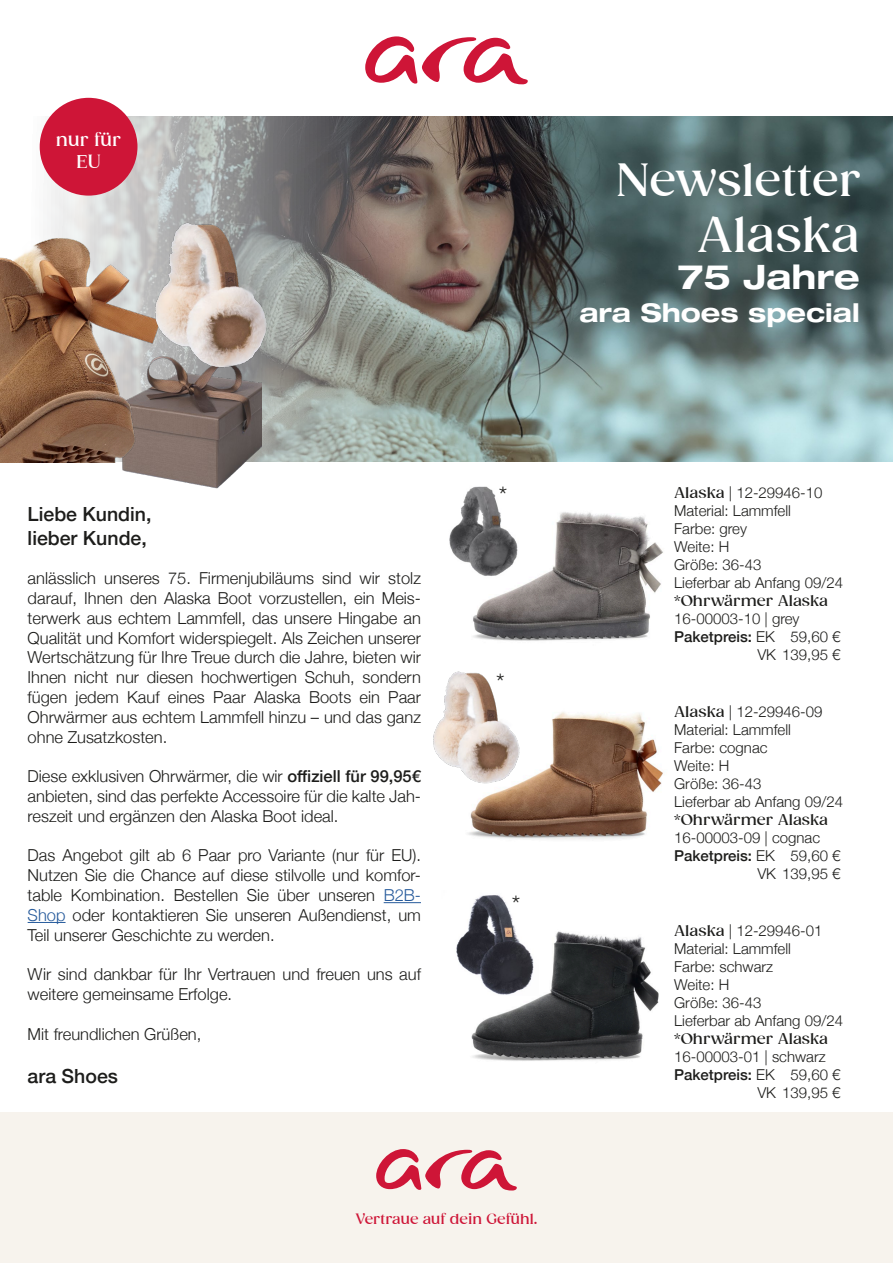
<style>
.page{position:relative;width:893px;height:1263px;background:#fff}
.page>*{position:absolute;margin:0;border:0;box-sizing:border-box;transform-origin:0 0}
.t1{font:500 48.3px "Gazpacho";color:#fff}
.t2{font:500 45px "Gazpacho";color:#fff}
.t3{font:700 expanded 33.75px "Helvetica Neue LT Pro";color:#fff}
.t4{font:700 expanded 25.8px "Helvetica Neue LT Pro";color:#fff}
.t5{font:300 24.15px "Helvetica Neue";color:#1d1d1b}
.t6{font:500 19.5px "Helvetica Neue";color:#1d1d1b}
.t7{font:500 18px/21.6px "Gazpacho";color:#fff;text-align:center}
.t8{font:300 16.5px/19.8px "Helvetica Neue";color:#1d1d1b;text-align:justify}
.t9{font:300 15px "Helvetica Neue";color:#1d1d1b}
.t10{font:500 15px "Helvetica Neue";color:#1d1d1b}
.t11{font:500 15px "Gazpacho";color:#1d1d1b}
.t12{font:500 14.25px "Gazpacho";color:#ce1537}
.s1{font-weight:500}
.s2{color:#275b9c}
.s3{font-family:"Gazpacho";font-weight:500}
.s4{font-weight:300}
</style>
<div class="page">
<svg style="left:365px;top:36px;width:163px;height:48px"></svg>
<img style="left:39px;top:117px;width:854px;height:344px">
<img style="left:122px;top:388px;width:139px;height:101px">
<img style="left:473px;top:512px;width:190px;height:129px">
<img style="left:468px;top:712px;width:195px;height:128px">
<img style="left:0;top:224px;width:164px;height:239px">
<img style="left:471px;top:931px;width:188px;height:130px">
<img style="left:433px;top:671px;width:102px;height:126px">
<img style="left:456px;top:895px;width:82px;height:100px">
<img style="left:449px;top:486px;width:76px;height:94px">
<img style="left:130px;top:210px;width:156px;height:178px">
<hr style="left:384px;top:902px;width:37px;height:1px;background:#275b9c">
<hr style="left:28px;top:922px;width:38px;height:1px;background:#275b9c">
<div style="left:0;top:1112px;width:893px;height:151px;background:#f7f3ed"></div>
<svg style="left:376px;top:1149px;width:141px;height:41px"></svg>
<div style="left:40px;top:98px;width:97px;height:98px;background:#ce1537;border-radius:50%"></div>
<p class="t7" style="left:56px;top:129px;width:67px">nur für<br>EU</p>
<p class="t2" style="left:617px;top:153px;width:246px">Newsletter</p>
<p class="t1" style="left:697px;top:206px;width:164px">Alaska</p>
<p class="t3" style="left:678px;top:255px;width:183px">75 Jahre</p>
<p class="t4" style="left:579px;top:296px;width:282px">ara Shoes special</p>
<p class="t6" style="left:28px;top:498px;width:125px">Liebe Kundin,</p>
<p class="t6" style="left:28px;top:522px;width:121px">lieber Kunde,</p>
<p class="t8" style="left:28px;top:567px;width:395px">anlässlich unseres 75. Firmenjubiläums sind wir stolz darauf, Ihnen den Alaska Boot vorzustellen, ein Meis&shy;terwerk aus echtem Lammfell, das unsere Hingabe an Qualität und Komfort widerspiegelt. Als Zeichen unserer Wertschätzung für Ihre Treue durch die Jahre, bieten wir Ihnen nicht nur diesen hochwertigen Schuh, sondern fügen jedem Kauf eines Paar Alaska Boots ein Paar Ohrwärmer aus echtem Lammfell hinzu – und das ganz ohne Zusatzkosten.</p>
<p class="t8" style="left:28px;top:765px;width:395px">Diese exklusiven Ohrwärmer, die wir <span class="s1">offiziell für 99,95€ </span>anbieten, sind das perfekte Accessoire für die kalte Jah&shy;reszeit und ergänzen den Alaska Boot ideal.</p>
<p class="t8" style="left:28px;top:844px;width:395px">Das Angebot gilt ab 6 Paar pro Variante (nur für EU).<br>Nutzen Sie die Chance auf diese stilvolle und komfor&shy;table Kombination. Bestellen Sie über unseren <span class="s2">B2B-Shop</span> oder kontaktieren Sie unseren Außendienst, um Teil unserer Geschichte zu werden.</p>
<p class="t8" style="left:28px;top:963px;width:395px">Wir sind dankbar für Ihr Vertrauen und freuen uns auf weitere gemeinsame Erfolge.</p>
<p class="t8" style="left:28px;top:1023px;width:175px">Mit freundlichen Grüßen,</p>
<p class="t6" style="left:28px;top:1060px;width:92px">ara Shoes</p>
<p class="t5" style="left:499px;top:476px;width:10px">*</p>
<p class="t5" style="left:496px;top:663px;width:10px">*</p>
<p class="t5" style="left:512px;top:885px;width:10px">*</p>
<p class="t12" style="left:356px;top:1210px;width:183px">Vertraue auf dein Gefühl.</p>
<p class="t9" style="left:674px;top:481px;width:150px"><span class="s3">Alaska</span> | 12-29946-10</p>
<p class="t9" style="left:674px;top:499px;width:118px">Material: Lammfell</p>
<p class="t9" style="left:674px;top:517px;width:74px">Farbe: grey</p>
<p class="t9" style="left:674px;top:535px;width:57px">Weite: H</p>
<p class="t9" style="left:674px;top:553px;width:89px">Größe: 36-43</p>
<p class="t9" style="left:674px;top:571px;width:170px">Lieferbar ab Anfang 09/24</p>
<p class="t11" style="left:674px;top:592px;width:156px">*Ohrwärmer Alaska</p>
<p class="t9" style="left:674px;top:607px;width:127px">16-00003-10 | grey</p>
<p class="t10" style="left:674px;top:625px;width:168px">Paketpreis: <span class="s4">EK 59,60 €</span></p>
<p class="t9" style="left:757px;top:643px;width:85px">VK 139,95 €</p>
<p class="t9" style="left:674px;top:700px;width:150px"><span class="s3">Alaska</span> | 12-29946-09</p>
<p class="t9" style="left:674px;top:718px;width:118px">Material: Lammfell</p>
<p class="t9" style="left:674px;top:736px;width:95px">Farbe: cognac</p>
<p class="t9" style="left:674px;top:754px;width:57px">Weite: H</p>
<p class="t9" style="left:674px;top:772px;width:89px">Größe: 36-43</p>
<p class="t9" style="left:674px;top:790px;width:170px">Lieferbar ab Anfang 09/24</p>
<p class="t11" style="left:674px;top:811px;width:156px">*Ohrwärmer Alaska</p>
<p class="t9" style="left:674px;top:826px;width:147px">16-00003-09 | cognac</p>
<p class="t10" style="left:674px;top:844px;width:168px">Paketpreis: <span class="s4">EK 59,60 €</span></p>
<p class="t9" style="left:757px;top:862px;width:85px">VK 139,95 €</p>
<p class="t9" style="left:674px;top:919px;width:150px"><span class="s3">Alaska</span> | 12-29946-01</p>
<p class="t9" style="left:674px;top:937px;width:118px">Material: Lammfell</p>
<p class="t9" style="left:674px;top:955px;width:100px">Farbe: schwarz</p>
<p class="t9" style="left:674px;top:973px;width:57px">Weite: H</p>
<p class="t9" style="left:674px;top:991px;width:89px">Größe: 36-43</p>
<p class="t9" style="left:674px;top:1009px;width:170px">Lieferbar ab Anfang 09/24</p>
<p class="t11" style="left:674px;top:1030px;width:156px">*Ohrwärmer Alaska</p>
<p class="t9" style="left:674px;top:1045px;width:153px">16-00003-01 | schwarz</p>
<p class="t10" style="left:674px;top:1063px;width:168px">Paketpreis: <span class="s4">EK 59,60 €</span></p>
<p class="t9" style="left:757px;top:1081px;width:85px">VK 139,95 €</p>
</div>
